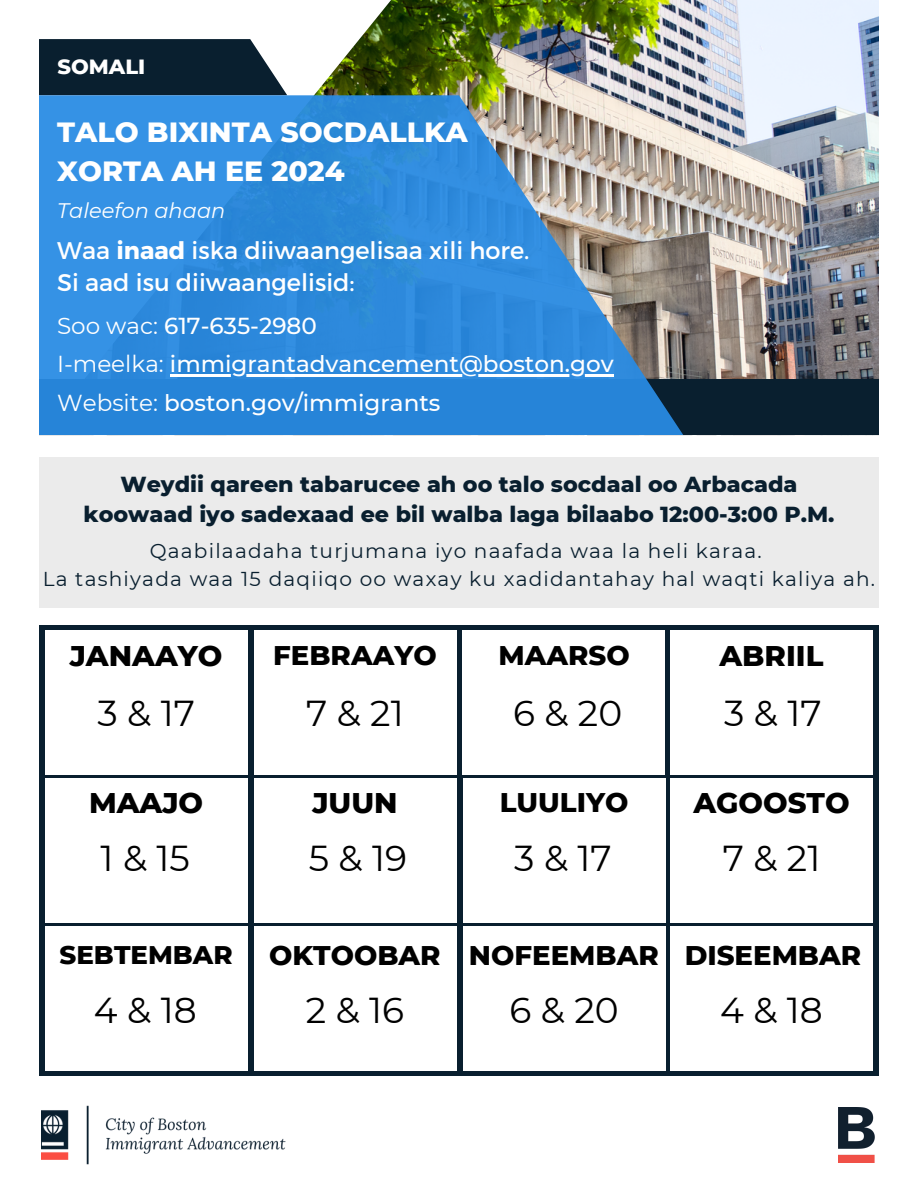
<style>
.page{position:relative;width:918px;height:1188px;background:#fff}
.page>*{position:absolute;margin:0;border:0;box-sizing:border-box;transform-origin:0 0}
.t1{font:36px "Montserrat";color:#000}
.t2{font:800 29.1px "Montserrat";color:#000}
.t3{font:800 28.35px/39.3px "Montserrat";color:#fff}
.t4{font:800 27.6px "Montserrat";color:#000}
.t5{font:800 26.1px "Montserrat";color:#000}
.t6{font:24px "Montserrat";color:#fff}
.t7{font:500 23.1px "Montserrat";color:#fff}
.t8{font:800 22.2px/30.3px "Montserrat";color:#091f2f;text-align:center}
.t9{font:italic 21px "Montserrat";color:#fff}
.t10{font:800 21px "Montserrat";color:#fff}
.t11{font:20.1px "Montserrat";letter-spacing:.06em;color:#091f2f}
.s1{font-weight:700}
.s2{font-weight:400}
</style>
<div class="page">
<div style="left:39px;top:458px;width:840px;height:150px;background:#ebebeb"></div>
<img style="left:41px;top:1105px;width:245px;height:60px">
<img style="left:839px;top:1108px;width:36px;height:55px">
<div style="left:39px;top:625px;width:840px;height:450px;background:#091f2f"></div>
<div style="left:45px;top:630px;width:203px;height:145px;background:#fff"></div>
<div style="left:254px;top:630px;width:202px;height:145px;background:#fff"></div>
<div style="left:462px;top:630px;width:203px;height:145px;background:#fff"></div>
<div style="left:670px;top:630px;width:203px;height:145px;background:#fff"></div>
<div style="left:45px;top:778px;width:203px;height:144px;background:#fff"></div>
<div style="left:254px;top:778px;width:202px;height:144px;background:#fff"></div>
<div style="left:463px;top:778px;width:203px;height:144px;background:#fff"></div>
<div style="left:670px;top:778px;width:203px;height:144px;background:#fff"></div>
<div style="left:45px;top:926px;width:203px;height:144px;background:#fff"></div>
<div style="left:254px;top:926px;width:202px;height:144px;background:#fff"></div>
<div style="left:463px;top:926px;width:203px;height:144px;background:#fff"></div>
<div style="left:670px;top:926px;width:203px;height:144px;background:#fff"></div>
<img style="left:314px;top:0;width:565px;height:379px">
<div style="left:40px;top:379px;width:839px;height:56px;background:#091f2f"></div>
<svg style="left:39px;top:39px;width:248px;height:56px;background:#1b2f3e"></svg>
<svg style="left:39px;top:95px;width:644px;height:340px;background:#438ed0"></svg>
<hr style="left:170px;top:375px;width:444px;height:2px;background:#fff">
<p class="t10" style="left:58px;top:54px;width:89px">SOMALI</p>
<p class="t3" style="left:57px;top:112px;width:412px">TALO BIXINTA SOCDALLKA<br>XORTA AH EE 2024</p>
<p class="t9" style="left:57px;top:198px;width:170px">Taleefon ahaan</p>
<p class="t6" style="left:57px;top:235px;width:474px">Waa <span class="s1">inaad</span> iska diiwaangelisaa xili hore.</p>
<p class="t6" style="left:57px;top:267px;width:299px">Si aad isu diiwaangelisid:</p>
<p class="t7" style="left:57px;top:312px;width:261px"><span class="s2">Soo wac:</span> 617-635-2980</p>
<p class="t7" style="left:57px;top:350px;width:558px"><span class="s2">I-meelka:</span> immigrantadvancement@boston.gov</p>
<p class="t7" style="left:57px;top:388px;width:385px"><span class="s2">Website:</span> boston.gov/immigrants</p>
<p class="t8" style="left:83px;top:469px;width:753px">Weydii qareen tabarucee ah oo talo socdaal oo Arbacada koowaad iyo sadexaad ee bil walba laga bilaabo 12:00-3:00 P.M.</p>
<p class="t11" style="left:150px;top:539px;width:614px">Qaabilaadaha turjumana iyo naafada waa la heli karaa.</p>
<p class="t11" style="left:43px;top:567px;width:834px">La tashiyada waa 15 daqiiqo oo waxay ku xadidantahay hal waqti kaliya ah.</p>
<p class="t2" style="left:70px;top:638px;width:154px">JANAAYO</p>
<p class="t4" style="left:273px;top:639px;width:165px">FEBRAAYO</p>
<p class="t4" style="left:499px;top:639px;width:133px">MAARSO</p>
<p class="t2" style="left:719px;top:638px;width:106px">ABRIIL</p>
<p class="t1" style="left:97px;top:691px;width:99px">3&amp;17</p>
<p class="t1" style="left:306px;top:691px;width:99px">7&amp;21</p>
<p class="t1" style="left:513px;top:691px;width:111px">6&amp;20</p>
<p class="t1" style="left:724px;top:691px;width:99px">3&amp;17</p>
<p class="t2" style="left:89px;top:785px;width:116px">MAAJO</p>
<p class="t2" style="left:312px;top:785px;width:87px">JUUN</p>
<p class="t4" style="left:500px;top:786px;width:130px">LUULIYO</p>
<p class="t2" style="left:693px;top:785px;width:158px">AGOOSTO</p>
<p class="t1" style="left:101px;top:837px;width:91px">1&amp;15</p>
<p class="t1" style="left:309px;top:837px;width:100px">5&amp;19</p>
<p class="t1" style="left:514px;top:837px;width:99px">3&amp;17</p>
<p class="t1" style="left:723px;top:837px;width:99px">7&amp;21</p>
<p class="t5" style="left:60px;top:938px;width:175px">SEBTEMBAR</p>
<p class="t4" style="left:269px;top:938px;width:173px">OKTOOBAR</p>
<p class="t4" style="left:469px;top:938px;width:191px">NOFEEMBAR</p>
<p class="t4" style="left:685px;top:938px;width:178px">DISEEMBAR</p>
<p class="t1" style="left:94px;top:988px;width:104px">4&amp;18</p>
<p class="t1" style="left:306px;top:988px;width:100px">2&amp;16</p>
<p class="t1" style="left:510px;top:988px;width:111px">6&amp;20</p>
<p class="t1" style="left:720px;top:988px;width:104px">4&amp;18</p>
</div>
